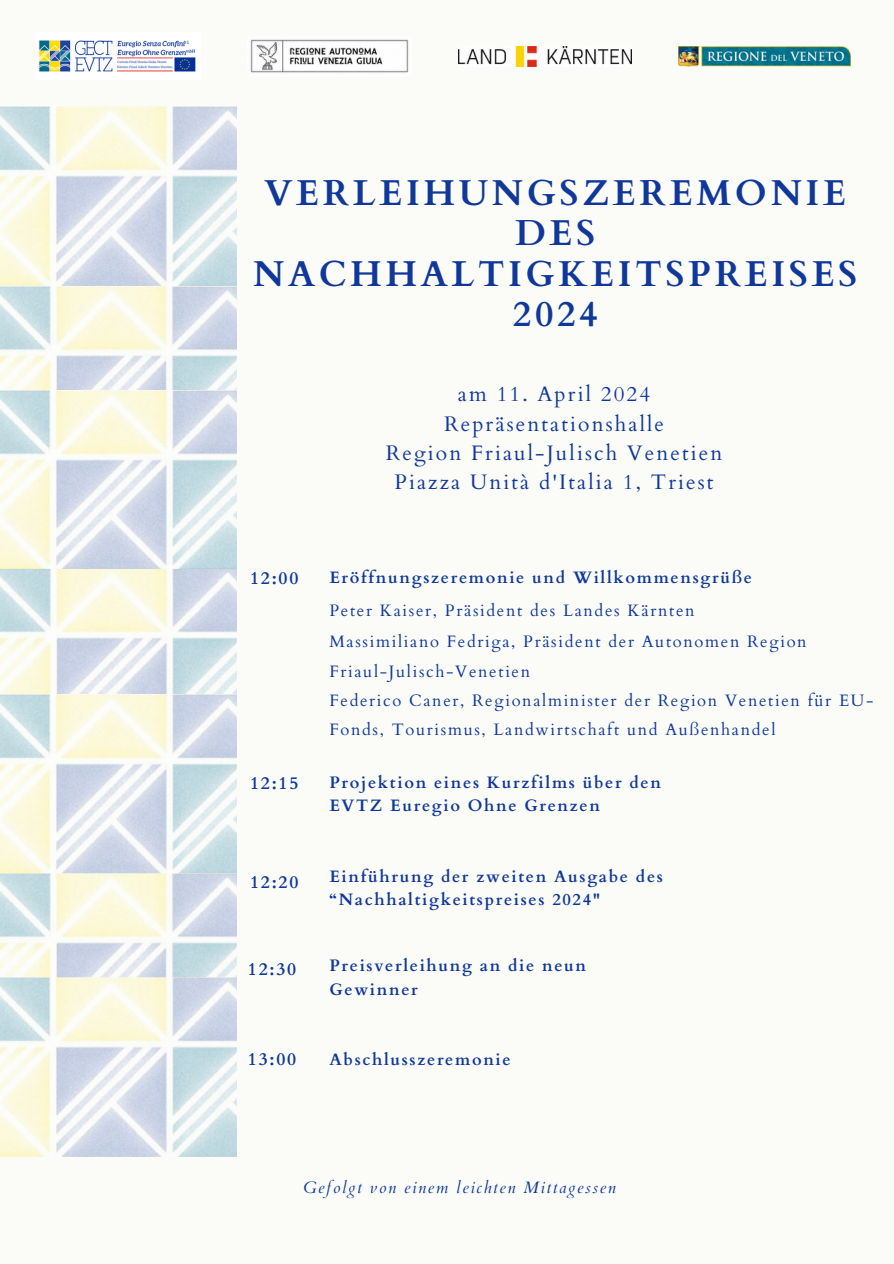
<style>
.page{position:relative;width:894px;height:1264px;background:#fff}
.page>*{position:absolute;margin:0;border:0;box-sizing:border-box;transform-origin:0 0}
.t1{font:700 36px/40.5px "Cardo";letter-spacing:.1em;color:#10389a;text-align:center}
.t2{font:21px/29.2px "Cardo";letter-spacing:.1em;color:#10389a;text-align:center}
.t3{font:700 17.7px "Cardo";letter-spacing:.1em;color:#10389a}
.t4{font:16.5px/29.2px "Cardo";letter-spacing:.1em;color:#10389a}
.t5{font:700 16.5px/23.4px "Cardo";letter-spacing:.1em;color:#10389a}
.t6{font:italic 16.5px "Cardo";letter-spacing:.1em;color:#10389a}
</style>
<div class="page">
<div style="left:0;top:0;width:893px;height:1263px;background:#fbfcf8"></div>
<img style="left:0;top:107px;width:236px;height:1049px">
<img style="left:39px;top:40px;width:157px;height:32px">
<img style="left:458px;top:46px;width:173px;height:21px">
<img style="left:678px;top:46px;width:172px;height:21px">
<img style="left:250px;top:39px;width:159px;height:34px">
<p class="t1" style="left:253px;top:173px;width:605px">VERLEIHUNGSZEREMONIE<br>DES<br>NACHHALTIGKEITSPREISES<br>2024</p>
<h1 class="t2" style="left:385px;top:380px;width:338px">am 11. April 2024<br>Repräsentationshalle<br>Region Friaul-Julisch Venetien<br>Piazza Unità d'Italia 1, Triest</h1>
<p class="t3" style="left:250px;top:566px;width:50px">12:00</p>
<h2 class="t5" style="left:329px;top:566px;width:424px">Eröffnungszeremonie und Willkommensgrüße</h2>
<p class="t4" style="left:329px;top:596px;width:366px">Peter Kaiser, Präsident des Landes Kärnten</p>
<p class="t4" style="left:329px;top:627px;width:478px">Massimiliano Fedriga, Präsident der Autonomen Region</p>
<h3 class="t4" style="left:329px;top:656px;width:202px">Friaul-Julisch-Venetien</h3>
<p class="t4" style="left:329px;top:686px;width:545px">Federico Caner, Regionalminister der Region Venetien für EU-<br>Fonds, Tourismus, Landwirtschaft und Außenhandel</p>
<p class="t3" style="left:250px;top:771px;width:50px">12:15</p>
<p class="t5" style="left:329px;top:770px;width:333px">Projektion eines Kurzfilms über den<br>EVTZ Euregio Ohne Grenzen</p>
<p class="t3" style="left:250px;top:870px;width:50px">12:20</p>
<p class="t5" style="left:329px;top:865px;width:335px">Einführung der zweiten Ausgabe des “Nachhaltigkeitspreises 2024"</p>
<p class="t3" style="left:248px;top:957px;width:50px">12:30</p>
<h3 class="t5" style="left:329px;top:954px;width:258px">Preisverleihung an die neun<br>Gewinner</h3>
<p class="t3" style="left:248px;top:1047px;width:50px">13:00</p>
<h3 class="t5" style="left:329px;top:1048px;width:183px">Abschlusszeremonie</h3>
<h3 class="t6" style="left:303px;top:1176px;width:314px">Gefolgt von einem leichten Mittagessen</h3>
</div>
